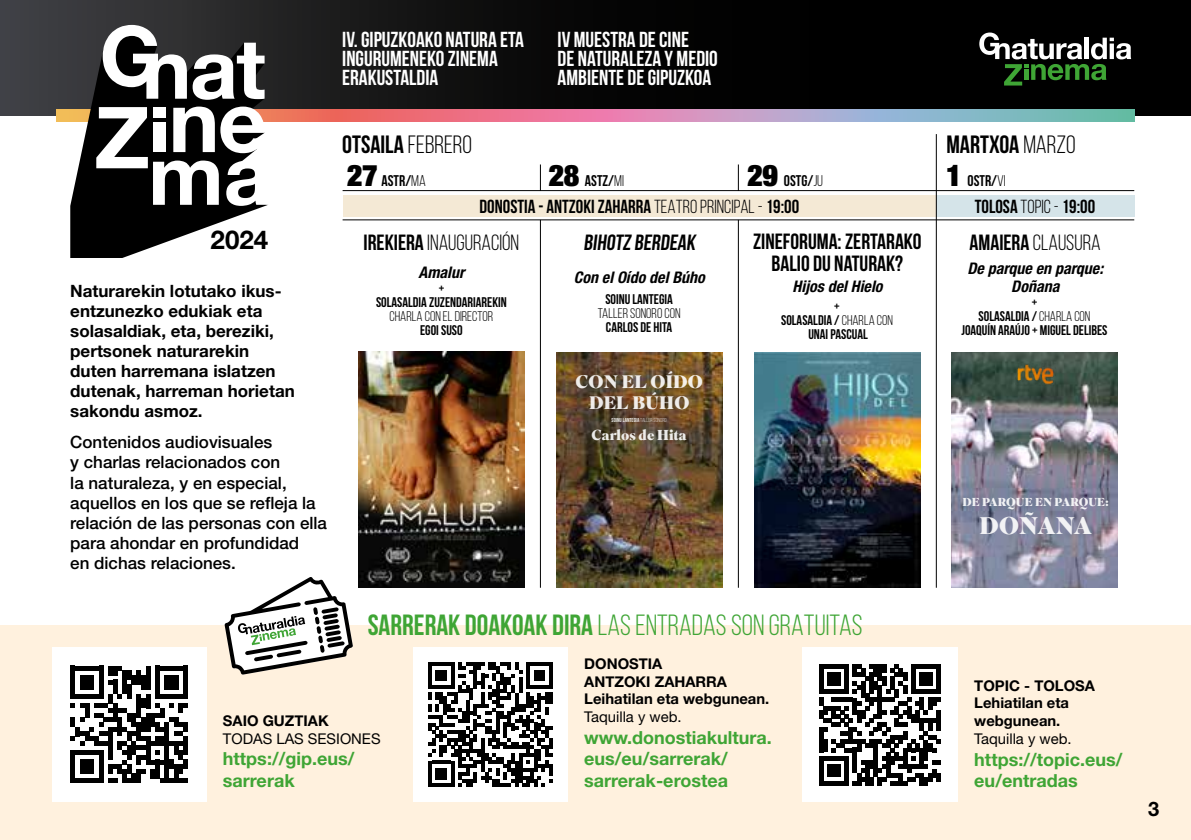
<style>
.page{position:relative;width:1191px;height:840px;background:#fff}
.page>*{position:absolute;margin:0;border:0;box-sizing:border-box;transform-origin:0 0}
.t1{font:29.2px "Bebas Neue";color:#3fa535}
.t2{font:700 26px "Helvetica Neue LT Std";color:#000}
.t3{font:700 25px "Bebas Neue";color:#000}
.t4{font:900 24px "Superior Title";letter-spacing:.005em;color:#fff}
.t5{font:700 22px/21.8px "Bebas Neue";color:#000;text-align:center}
.t6{font:22px "Bebas Neue";color:#000}
.t7{font:700 21.8px/19px "Bebas Neue";color:#fff}
.t8{font:700 20px "Helvetica Neue LT Std";color:#000}
.t9{font:700 19px "Bebas Neue";color:#000}
.t10{font:700 18px/21.6px "Helvetica Neue LT Std";color:#3fa535}
.t11{font:900 18px/21.6px "Superior Title";letter-spacing:.005em;color:#fff;text-align:center}
.t12{font:500 17px/20px "Helvetica Neue LT Std";color:#000}
.t13{font:700 17px/20px "Helvetica Neue LT Std";color:#000}
.t14{font:italic 700 condensed 16px/18px "Helvetica Neue LT Std";color:#000;text-align:center}
.t15{font:700 15.4px "Bebas Neue";color:#000}
.t16{font:700 14.8px/17.8px "Helvetica Neue LT Std";color:#000}
.t17{font:14.8px "Helvetica Neue LT Std";color:#000}
.t18{font:900 14.4px "Superior Title";color:#fff}
.t19{font:700 14px/14px "Bebas Neue";color:#000;text-align:center}
.t20{font:14px "Bebas Neue";color:#000}
.t21{font:900 11.6px "Superior Title";letter-spacing:.005em;color:#fff}
.t22{font:700 5.8px "Bebas Neue";color:#fff}
.s1{font-weight:400}
.s2{font-family:"Helvetica Neue LT Std";font-weight:900;font-stretch:condensed;font-size:29.8px}
.s3{font-weight:700}
</style>
<div class="page">
<div style="left:0;top:625px;width:1191px;height:214px;background:#fff1de"></div>
<div style="left:413px;top:646px;width:155px;height:155px;background:#fff"></div>
<svg style="left:428px;top:662px;width:124px;height:124px"></svg>
<div style="left:802px;top:646px;width:155px;height:155px;background:#fff"></div>
<svg style="left:819px;top:664px;width:121px;height:121px"></svg>
<div style="left:52px;top:646px;width:155px;height:155px;background:#fff"></div>
<hr style="left:71px;top:665px;width:4px;height:28px;background:#000">
<div style="left:80px;top:674px;width:5px;height:15px;background:#000"></div>
<hr style="left:85px;top:674px;width:4px;height:15px;background:#000">
<div style="left:89px;top:674px;width:5px;height:15px;background:#000"></div>
<svg style="left:75px;top:666px;width:24px;height:4px"></svg>
<hr style="left:99px;top:665px;width:4px;height:28px;background:#000">
<div style="left:108px;top:665px;width:5px;height:9px;background:#000"></div>
<svg style="left:108px;top:680px;width:5px;height:4px"></svg>
<div style="left:113px;top:665px;width:5px;height:9px;background:#000"></div>
<div style="left:113px;top:679px;width:5px;height:14px;background:#000"></div>
<svg style="left:118px;top:666px;width:4px;height:4px"></svg>
<div style="left:122px;top:670px;width:5px;height:23px;background:#000"></div>
<div style="left:127px;top:670px;width:5px;height:9px;background:#000"></div>
<div style="left:127px;top:684px;width:5px;height:9px;background:#000"></div>
<hr style="left:132px;top:674px;width:4px;height:10px;background:#000">
<div style="left:136px;top:670px;width:5px;height:14px;background:#000"></div>
<div style="left:141px;top:674px;width:5px;height:15px;background:#000"></div>
<hr style="left:146px;top:665px;width:4px;height:24px;background:#000">
<div style="left:155px;top:665px;width:5px;height:28px;background:#000"></div>
<div style="left:164px;top:674px;width:5px;height:15px;background:#000"></div>
<div style="left:169px;top:674px;width:5px;height:15px;background:#000"></div>
<hr style="left:174px;top:674px;width:4px;height:15px;background:#000">
<svg style="left:160px;top:666px;width:23px;height:4px"></svg>
<div style="left:183px;top:665px;width:5px;height:28px;background:#000"></div>
<svg style="left:71px;top:693px;width:117px;height:89px"></svg>
<svg style="left:224px;top:577px;width:129px;height:97px"></svg>
<svg style="left:0;top:0;width:1191px;height:116px;background:#0f0f0f"></svg>
<svg style="left:57px;top:110px;width:1077px;height:11px;background:#c094a6"></svg>
<svg style="left:70px;top:30px;width:195px;height:228px;fill:#000"></svg>
<svg style="left:96px;top:25px;width:172px;height:181px"></svg>
<svg style="left:979px;top:33px;width:152px;height:52px;background:#3a4638"></svg>
<img style="left:556px;top:352px;width:166px;height:235px">
<div style="left:342px;top:195px;width:594px;height:21px;background:#f4e9d5"></div>
<div style="left:935px;top:195px;width:199px;height:21px;background:#d5e4e9"></div>
<hr style="left:342px;top:190px;width:792px;height:1px;background:#000">
<hr style="left:342px;top:219px;width:792px;height:1px;background:#000">
<svg style="left:540px;top:164px;width:1px;height:26px"></svg>
<hr style="left:540px;top:220px;width:1px;height:367px;background:#000">
<svg style="left:738px;top:164px;width:1px;height:26px"></svg>
<hr style="left:738px;top:220px;width:1px;height:367px;background:#000">
<hr style="left:936px;top:134px;width:1px;height:453px;background:#000">
<img style="left:358px;top:351px;width:166px;height:236px">
<img style="left:754px;top:352px;width:166px;height:235px">
<img style="left:951px;top:352px;width:166px;height:235px">
<img style="left:1015px;top:363px;width:40px;height:22px">
<p class="t7" style="left:342px;top:30px;width:183px">IV. GIPUZKOAKO NATURA ETA<br>INGURUMENEKO ZINEMA<br>ERAKUSTALDIA</p>
<p class="t7" style="left:557px;top:30px;width:162px">IV MUESTRA DE CINE<br>DE NATURALEZA Y MEDIO<br>AMBIENTE DE GIPUZKOA</p>
<h3 class="t3" style="left:342px;top:131px;width:131px">OTSAILA <span class="s1">FEBRERO</span></h3>
<h3 class="t3" style="left:946px;top:131px;width:131px">MARTXOA <span class="s1">MARZO</span></h3>
<p class="t15" style="left:347px;top:172px;width:80px"><span class="s2">27</span> ASTR/<span class="s1">MA</span></p>
<p class="t15" style="left:548px;top:172px;width:77px"><span class="s2">28</span> ASTZ/<span class="s1">MI</span></p>
<p class="t15" style="left:747px;top:172px;width:78px"><span class="s2">29</span> OSTG/<span class="s1">JU</span></p>
<p class="t15" style="left:946px;top:172px;width:61px"><span class="s2">1</span> OSTR/<span class="s1">VI</span></p>
<h2 class="t2" style="left:211px;top:223px;width:59px">2024</h2>
<p class="t13" style="left:70px;top:280px;width:226px">Naturarekin lotutako ikus&shy;entzunezko edukiak eta solasaldiak, eta, bereziki, pertsonek naturarekin duten harremana islatzen dutenak, harreman horietan sakondu asmoz.</p>
<p class="t12" style="left:70px;top:432px;width:258px">Contenidos audiovisuales<br>y charlas relacionados con<br>la naturaleza, y en especial, aquellos en los que se refleja la relación de las personas con ella para ahondar en profundidad<br>en dichas relaciones.</p>
<p class="t9" style="left:479px;top:195px;width:321px">DONOSTIA - ANTZOKI ZAHARRA <span class="s1">TEATRO PRINCIPAL -</span> 19:00</p>
<p class="t6" style="left:363px;top:230px;width:157px"><span class="s3">IREKIERA</span> INAUGURACIÓN</p>
<p class="t5" style="left:753px;top:230px;width:170px">ZINEFORUMA: ZERTARAKO<br>BALIO DU NATURAK?</p>
<p class="t5" style="left:583px;top:231px;width:116px">BIHOTZ BERDEAK</p>
<p class="t14" style="left:574px;top:268px;width:133px">Con el Oído del Búho</p>
<p class="t14" style="left:418px;top:264px;width:47px">Amalur</p>
<p class="t19" style="left:376px;top:280px;width:132px">+<br>SOLASALDIA ZUZENDARIAREKIN</p>
<p class="t20" style="left:389px;top:308px;width:105px">CHARLA CON EL DIRECTOR</p>
<p class="t19" style="left:420px;top:322px;width:44px">EGOI SUSO</p>
<p class="t14" style="left:792px;top:277px;width:91px">Hijos del Hielo</p>
<p class="t19" style="left:781px;top:299px;width:113px">+<br>SOLASALDIA / <span class="s1">CHARLA CON<br></span>UNAI PASCUAL</p>
<p class="t19" style="left:605px;top:292px;width:69px">SOINU LANTEGIA</p>
<p class="t20" style="left:597px;top:305px;width:84px">TALLER SONORO CON</p>
<p class="t19" style="left:606px;top:320px;width:68px">CARLOS DE HITA</p>
<p class="t11" style="left:575px;top:371px;width:129px">CON EL OÍDO<br>DEL BÚHO</p>
<p class="t22" style="left:611px;top:417px;width:57px">SOINU LANTEGIA <span class="s1">TALLER SONORO</span></p>
<p class="t18" style="left:591px;top:426px;width:97px">Carlos de Hita</p>
<h1 class="t1" style="left:368px;top:609px;width:496px"><span class="s3">SARRERAK DOAKOAK DIRA</span> LAS ENTRADAS SON GRATUITAS</h1>
<p class="t16" style="left:223px;top:711px;width:107px">SAIO GUZTIAK</p>
<p class="t17" style="left:223px;top:729px;width:159px">TODAS LAS SESIONES</p>
<p class="t10" style="left:223px;top:747px;width:133px">https://gip.eus/ sarrerak</p>
<p class="t16" style="left:584px;top:654px;width:186px">DONOSTIA<br>ANTZOKI ZAHARRA<br>Leihatilan eta webgunean.</p>
<p class="t17" style="left:584px;top:707px;width:99px">Taquilla y web.</p>
<p class="t10" style="left:584px;top:725px;width:189px">www.donostiakultura. eus/eu/sarrerak/ sarrerak-erostea</p>
<p class="t9" style="left:974px;top:195px;width:122px">TOLOSA <span class="s1">TOPIC -</span> 19:00</p>
<p class="t6" style="left:969px;top:230px;width:133px"><span class="s3">AMAIERA</span> CLAUSURA</p>
<p class="t14" style="left:967px;top:259px;width:137px">De parque en parque:<br>Doñana</p>
<p class="t19" style="left:961px;top:294px;width:148px">+<br>SOLASALDIA / <span class="s1">CHARLA CON<br></span>JOAQUÍN ARAÚJO + MIGUEL DELIBES</p>
<p class="t21" style="left:962px;top:494px;width:148px">DE PARQUE EN PARQUE:</p>
<h3 class="t4" style="left:979px;top:510px;width:114px">DOÑANA</h3>
<p class="t16" style="left:974px;top:675px;width:122px">TOPIC - TOLOSA<br>Lehiatilan eta webgunean.</p>
<p class="t17" style="left:974px;top:729px;width:99px">Taquilla y web.</p>
<p class="t10" style="left:974px;top:747px;width:150px">https://topic.eus/ eu/entradas</p>
<p class="t8" style="left:1148px;top:796px;width:13px">3</p>
</div>
